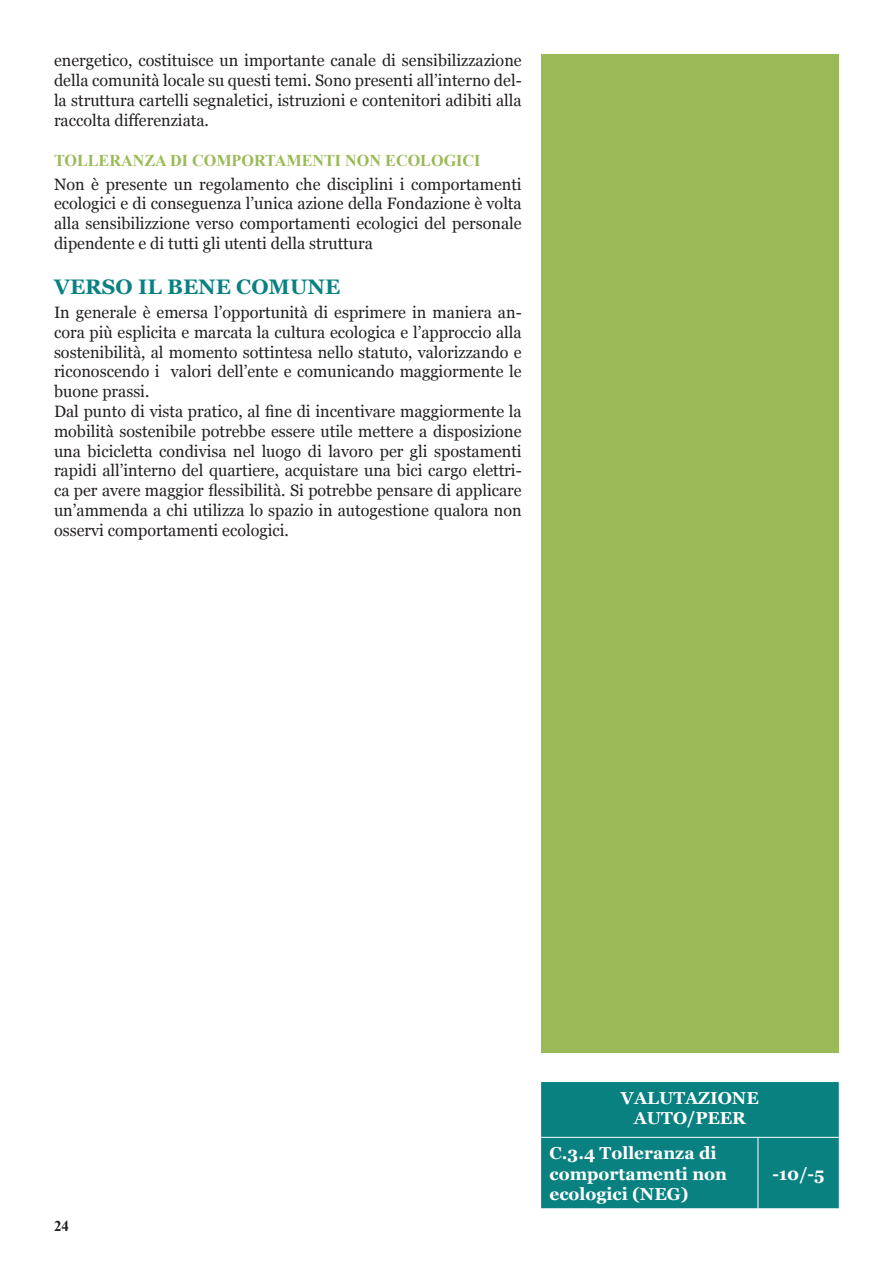
<style>
.page{position:relative;width:893px;height:1263px;background:#fff}
.page>*{position:absolute;margin:0;border:0;box-sizing:border-box;transform-origin:0 0}
._02_Titolo_2_azzurro{font:700 21px "Georgia";color:#0a8181}
._04_Testo_a_lato{font:700 17.25px/20.7px "Georgia";color:#fff;text-align:center}
._03_Testo{font:16.5px/19.8px "Georgia";color:#231f20;text-align:justify}
._03_Titolo_3_verde{font:700 16.5px "Times New Roman";color:#9aba57}
.t1{font:700 15px "Times New Roman";color:#231f20}
</style>
<div class="page">
<div style="left:541px;top:54px;width:298px;height:901px;background:#9aba57"></div>
<div style="left:541px;top:205px;width:298px;height:847px;background:#9aba57"></div>
<div style="left:541px;top:1082px;width:298px;height:126px;background:#0a8181"></div>
<hr style="left:541px;top:1137px;width:217px;height:1px;background:#fff">
<hr style="left:758px;top:1137px;width:81px;height:1px;background:#fff">
<hr style="left:758px;top:1137px;width:1px;height:71px;background:#fff">
<p class="_03_Testo" style="left:54px;top:50px;width:469px">energetico, costituisce un importante canale di sensibilizzazione della comunità locale su questi temi. Sono presenti all’interno del&shy;la struttura cartelli segnaletici, istruzioni e contenitori adibiti alla raccolta differenziata.</p>
<p class="_03_Titolo_3_verde" style="left:54px;top:149px;width:428px">TOLLERANZA DI COMPORTAMENTI NON ECOLOGICI</p>
<p class="_03_Testo" style="left:54px;top:173px;width:469px">Non è presente un regolamento che disciplini i comportamenti ecologici e di conseguenza l’unica azione della Fondazione è volta alla sensibilizzione verso comportamenti ecologici del personale dipendente e di tutti gli utenti della struttura</p>
<p class="_02_Titolo_2_azzurro" style="left:54px;top:271px;width:288px">VERSO IL BENE COMUNE</p>
<p class="_03_Testo" style="left:54px;top:302px;width:469px">In generale è emersa l’opportunità di esprimere in maniera an&shy;cora più esplicita e marcata la cultura ecologica e l’approccio alla sostenibilità, al momento sottintesa nello statuto, valorizzando e riconoscendo i valori dell’ente e comunicando maggiormente le buone prassi.</p>
<p class="_03_Testo" style="left:54px;top:401px;width:469px">Dal punto di vista pratico, al fine di incentivare maggiormente la mobilità sostenibile potrebbe essere utile mettere a disposizione una bicicletta condivisa nel luogo di lavoro per gli spostamenti rapidi all’interno del quartiere, acquistare una bici cargo elettri&shy;ca per avere maggior flessibilità. Si potrebbe pensare di applicare un’ammenda a chi utilizza lo spazio in autogestione qualora non osservi comportamenti ecologici.</p>
<p class="t1" style="left:54px;top:1215px;width:16px">24</p>
<p class="_04_Testo_a_lato" style="left:621px;top:1086px;width:139px">VALUTAZIONE<br>AUTO/PEER</p>
<p class="_04_Testo_a_lato" style="left:550px;top:1142px;width:179px;text-align:left">C.3.4 Tolleranza di comportamenti non ecologici (NEG)</p>
<p class="_04_Testo_a_lato" style="left:772px;top:1162px;width:54px">-10/-5</p>
</div>
